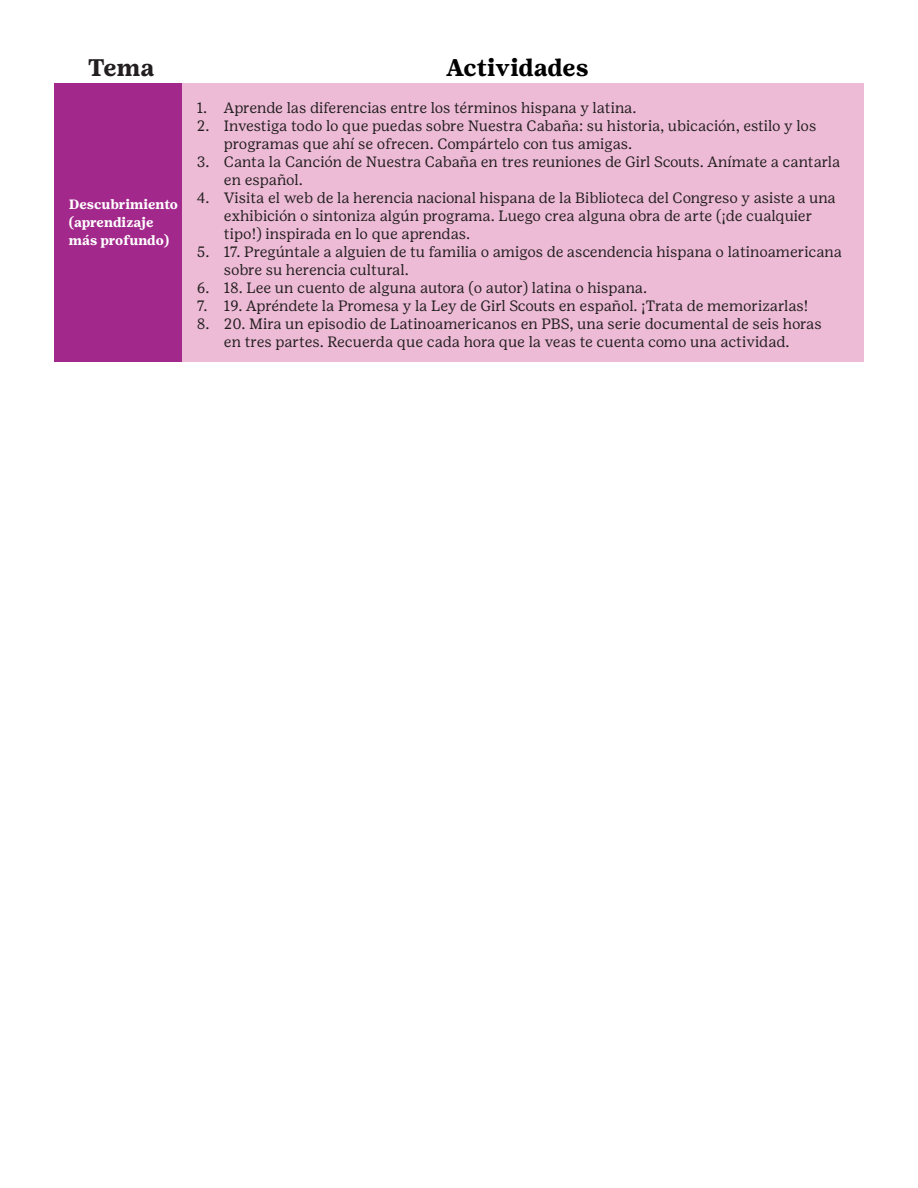
<style>
.page{position:relative;width:918px;height:1188px;background:#fff}
.page>*{position:absolute;margin:0;border:0;box-sizing:border-box;transform-origin:0 0}
.t1{font:700 24px "Girl Scout Text";color:#000}
.t2{font:700 24px "Girl Scout Text";color:#231f20}
.t3{font:15px/18px "Girl Scout Text";color:#231f20}
.t4{font:700 13.5px/18px "Girl Scout Text";color:#fff}
</style>
<div class="page">
<div style="left:54px;top:84px;width:129px;height:278px;background:#a3288c"></div>
<div style="left:183px;top:84px;width:681px;height:278px;background:#edbbd6"></div>
<p class="t2" style="left:88px;top:53px;width:68px">Tema</p>
<p class="t1" style="left:447px;top:53px;width:144px">Actividades</p>
<p class="t4" style="left:69px;top:196px;width:111px">Descubrimiento (aprendizaje más profundo)</p>
<p class="t3" style="left:197px;top:98px;width:441px">1. Aprende las diferencias entre los términos hispana y latina.</p>
<p class="t3" style="left:224px;top:116px;width:594px;text-indent:-27px">2. Investiga todo lo que puedas sobre Nuestra Cabaña: su historia, ubicación, estilo y los programas que ahí se ofrecen. Compártelo con tus amigas.</p>
<p class="t3" style="left:224px;top:152px;width:618px;text-indent:-27px">3. Canta la Canción de Nuestra Cabaña en tres reuniones de Girl Scouts. Anímate a cantarla en español.</p>
<p class="t3" style="left:224px;top:188px;width:613px;text-indent:-27px">4. Visita el web de la herencia nacional hispana de la Biblioteca del Congreso y asiste a una exhibición o sintoniza algún programa. Luego crea alguna obra de arte (¡de cualquier tipo!) inspirada en lo que aprendas.</p>
<p class="t3" style="left:224px;top:242px;width:619px;text-indent:-27px">5. 17. Pregúntale a alguien de tu familia o amigos de ascendencia hispana o latinoamericana sobre su herencia cultural.</p>
<p class="t3" style="left:197px;top:278px;width:452px">6. 18. Lee un cuento de alguna autora (o autor) latina o hispana.</p>
<p class="t3" style="left:197px;top:296px;width:613px">7. 19. Apréndete la Promesa y la Ley de Girl Scouts en español. ¡Trata de memorizarlas!</p>
<p class="t3" style="left:197px;top:314px;width:626px;text-align:center">8. 20. Mira un episodio de Latinoamericanos en PBS, una serie documental de seis horas en tres partes. Recuerda que cada hora que la veas te cuenta como una actividad.</p>
</div>
